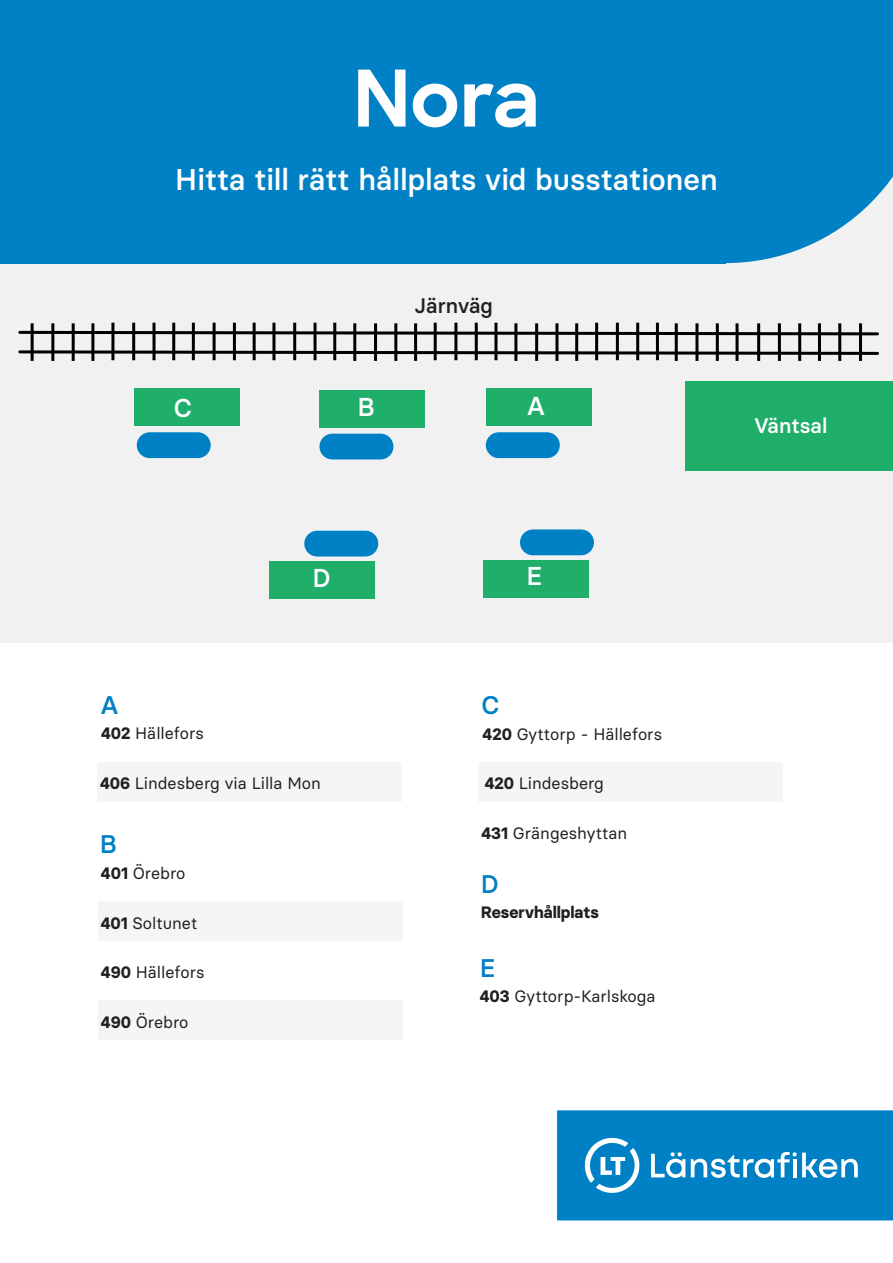
<style>
.page{position:relative;width:893px;height:1263px;background:#fff}
.page>*{position:absolute;margin:0;border:0;box-sizing:border-box;transform-origin:0 0}
.t1{font:700 78px "Sharp Sans";color:#fff}
.t2{font:500 30px "Basier Circle";color:#fff}
.t3{font:500 25.8px "Basier Circle";color:#fff}
.t4{font:500 25.5px "Basier Circle";color:#0080c5}
.t5{font:500 21px "Basier Circle";color:#231f20}
.t6{font:500 21px "Basier Circle";color:#fff}
.t7{font:16.5px "Basier Circle";color:#231f20}
.t8{font:700 16.5px "Basier Circle";color:#231f20}
.s1{font-weight:700}
</style>
<div class="page">
<div style="left:0;top:102px;width:893px;height:540px;background:#f0f1f0"></div>
<div style="left:486px;top:389px;width:105px;height:37px;background:#20af6b"></div>
<svg style="left:18px;top:329px;width:861px;height:8px"></svg>
<svg style="left:18px;top:349px;width:861px;height:7px"></svg>
<hr style="left:31px;top:323px;width:3px;height:38px;background:#000001">
<hr style="left:51px;top:323px;width:3px;height:38px;background:#000001">
<hr style="left:72px;top:323px;width:3px;height:38px;background:#000001">
<hr style="left:91px;top:323px;width:3px;height:38px;background:#000001">
<hr style="left:111px;top:323px;width:3px;height:37px;background:#000001">
<hr style="left:132px;top:323px;width:3px;height:37px;background:#000001">
<svg style="left:152px;top:323px;width:4px;height:37px"></svg>
<hr style="left:172px;top:323px;width:3px;height:37px;background:#000001">
<hr style="left:192px;top:323px;width:3px;height:37px;background:#000001">
<hr style="left:213px;top:323px;width:3px;height:37px;background:#000001">
<hr style="left:233px;top:323px;width:3px;height:37px;background:#000001">
<hr style="left:253px;top:323px;width:3px;height:37px;background:#000001">
<hr style="left:272px;top:323px;width:3px;height:37px;background:#000001">
<hr style="left:293px;top:323px;width:3px;height:37px;background:#000001">
<hr style="left:314px;top:323px;width:3px;height:37px;background:#000001">
<hr style="left:333px;top:323px;width:3px;height:37px;background:#000001">
<hr style="left:353px;top:323px;width:3px;height:38px;background:#000001">
<hr style="left:374px;top:323px;width:3px;height:38px;background:#000001">
<hr style="left:394px;top:323px;width:3px;height:38px;background:#000001">
<hr style="left:414px;top:323px;width:3px;height:38px;background:#000001">
<hr style="left:434px;top:323px;width:3px;height:37px;background:#000001">
<hr style="left:454px;top:323px;width:3px;height:37px;background:#000001">
<hr style="left:475px;top:323px;width:3px;height:37px;background:#000001">
<hr style="left:494px;top:323px;width:3px;height:37px;background:#000001">
<hr style="left:514px;top:323px;width:3px;height:38px;background:#000001">
<hr style="left:535px;top:323px;width:3px;height:38px;background:#000001">
<hr style="left:555px;top:323px;width:3px;height:38px;background:#000001">
<hr style="left:575px;top:323px;width:3px;height:38px;background:#000001">
<hr style="left:595px;top:323px;width:3px;height:37px;background:#000001">
<hr style="left:616px;top:323px;width:3px;height:37px;background:#000001">
<hr style="left:636px;top:323px;width:3px;height:37px;background:#000001">
<hr style="left:656px;top:323px;width:3px;height:37px;background:#000001">
<hr style="left:675px;top:323px;width:3px;height:38px;background:#000001">
<hr style="left:695px;top:323px;width:3px;height:38px;background:#000001">
<hr style="left:716px;top:323px;width:3px;height:38px;background:#000001">
<hr style="left:735px;top:323px;width:3px;height:38px;background:#000001">
<hr style="left:757px;top:323px;width:3px;height:38px;background:#000001">
<hr style="left:778px;top:323px;width:3px;height:38px;background:#000001">
<hr style="left:798px;top:323px;width:3px;height:38px;background:#000001">
<hr style="left:818px;top:323px;width:3px;height:38px;background:#000001">
<hr style="left:838px;top:323px;width:3px;height:38px;background:#000001">
<hr style="left:859px;top:323px;width:3px;height:38px;background:#000001">
<div style="left:319px;top:434px;width:74px;height:25px;background:#0080c5;border-radius:13px"></div>
<div style="left:319px;top:390px;width:106px;height:38px;background:#20af6b"></div>
<div style="left:134px;top:389px;width:105px;height:37px;background:#20af6b"></div>
<div style="left:269px;top:561px;width:106px;height:38px;background:#20af6b"></div>
<div style="left:483px;top:560px;width:106px;height:37px;background:#20af6b"></div>
<div style="left:137px;top:432px;width:74px;height:26px;background:#0080c5;border-radius:13px"></div>
<div style="left:304px;top:531px;width:74px;height:25px;background:#0080c5;border-radius:13px"></div>
<div style="left:520px;top:529px;width:74px;height:26px;background:#0080c5;border-radius:13px"></div>
<div style="left:486px;top:432px;width:74px;height:26px;background:#0080c5;border-radius:13px"></div>
<div style="left:685px;top:382px;width:208px;height:89px;background:#20af6b"></div>
<div style="left:478px;top:762px;width:304px;height:40px;background:#f5f5f5"></div>
<div style="left:99px;top:1000px;width:304px;height:40px;background:#f5f5f5"></div>
<div style="left:99px;top:901px;width:304px;height:39px;background:#f5f5f5"></div>
<div style="left:98px;top:762px;width:304px;height:40px;background:#f5f5f5"></div>
<div style="left:0;top:0;width:725px;height:263px;background:#0080c5"></div>
<svg style="left:725px;top:0;width:168px;height:263px;background:#178bc9"></svg>
<svg style="left:557px;top:1110px;width:336px;height:110px;background:#1389c9"></svg>
<p class="t1" style="left:353px;top:40px;width:188px">Nora</p>
<p class="t2" style="left:175px;top:161px;width:544px">Hitta till rätt hållplats vid busstationen</p>
<p class="t3" style="left:174px;top:392px;width:20px">C</p>
<p class="t3" style="left:358px;top:391px;width:19px">B</p>
<p class="t5" style="left:415px;top:292px;width:79px">Järnväg</p>
<p class="t3" style="left:527px;top:390px;width:19px">A</p>
<p class="t6" style="left:754px;top:412px;width:74px">Väntsal</p>
<p class="t4" style="left:101px;top:689px;width:19px">A</p>
<p class="t7" style="left:101px;top:723px;width:104px"><span class="s1">402</span> Hällefors</p>
<p class="t3" style="left:312px;top:562px;width:20px">D</p>
<p class="t3" style="left:526px;top:560px;width:17px">E</p>
<p class="t4" style="left:482px;top:689px;width:20px">C</p>
<p class="t7" style="left:483px;top:723px;width:181px"><span class="s1">420</span> Gyttorp - Hällefors</p>
<p class="t7" style="left:100px;top:773px;width:222px"><span class="s1">406</span> Lindesberg via Lilla Mon</p>
<p class="t4" style="left:100px;top:828px;width:18px">B</p>
<p class="t7" style="left:101px;top:863px;width:86px"><span class="s1">401</span> Örebro</p>
<p class="t7" style="left:101px;top:912px;width:98px"><span class="s1">401</span> Soltunet</p>
<p class="t7" style="left:101px;top:962px;width:105px"><span class="s1">490</span> Hällefors</p>
<p class="t7" style="left:101px;top:1012px;width:89px"><span class="s1">490</span> Örebro</p>
<p class="t7" style="left:485px;top:773px;width:121px"><span class="s1">420</span> Lindesberg</p>
<p class="t7" style="left:482px;top:823px;width:147px"><span class="s1">431</span> Grängeshyttan</p>
<p class="t4" style="left:481px;top:868px;width:19px">D</p>
<p class="t8" style="left:481px;top:902px;width:120px">Reservhållplats</p>
<p class="t4" style="left:480px;top:952px;width:17px">E</p>
<p class="t7" style="left:480px;top:986px;width:177px"><span class="s1">403</span> Gyttorp-Karlskoga</p>
</div>
